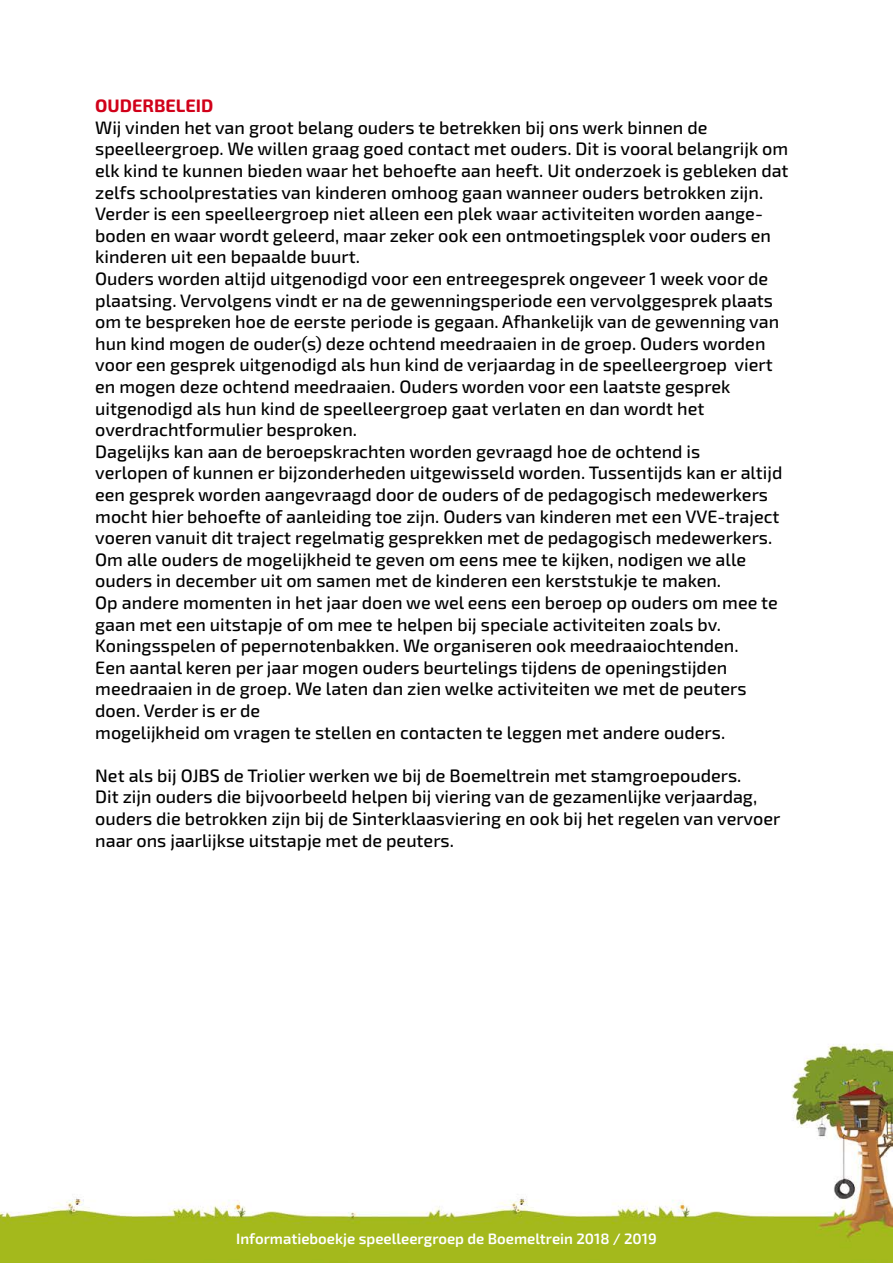
<style>
.page{position:relative;width:893px;height:1263px;background:#fff}
.page>*{position:absolute;margin:0;border:0;box-sizing:border-box;transform-origin:0 0}
.t1{font:500 18px/21.6px "Exo 2";color:#000}
.t2{font:700 18px "Exo 2";color:#d10019}
.t3{font:600 15px "Exo 2";color:#fff}
</style>
<div class="page">
<img style="left:0;top:1044px;width:893px;height:219px">
<p class="t2" style="left:95px;top:92px;width:120px">OUDERBELEID</p>
<p class="t1" style="left:95px;top:116px;width:695px">Wij vinden het van groot belang ouders te betrekken bij ons werk binnen de speelleergroep. We willen graag goed contact met ouders. Dit is vooral belangrijk om elk kind te kunnen bieden waar het behoefte aan heeft. Uit onderzoek is gebleken dat zelfs schoolprestaties van kinderen omhoog gaan wanneer ouders betrokken zijn.<br>Verder is een speelleergroep niet alleen een plek waar activiteiten worden aange&shy;boden en waar wordt geleerd, maar zeker ook een ontmoetingsplek voor ouders en kinderen uit een bepaalde buurt.<br>Ouders worden altijd uitgenodigd voor een entreegesprek ongeveer 1 week voor de plaatsing. Vervolgens vindt er na de gewenningsperiode een vervolggesprek plaats om te bespreken hoe de eerste periode is gegaan. Afhankelijk van de gewenning van hun kind mogen de ouder(s) deze ochtend meedraaien in de groep. Ouders worden voor een gesprek uitgenodigd als hun kind de verjaardag in de speelleergroep viert en mogen deze ochtend meedraaien. Ouders worden voor een laatste gesprek uitgenodigd als hun kind de speelleergroep gaat verlaten en dan wordt het overdrachtformulier besproken.<br>Dagelijks kan aan de beroepskrachten worden gevraagd hoe de ochtend is<br>verlopen of kunnen er bijzonderheden uitgewisseld worden. Tussentijds kan er altijd een gesprek worden aangevraagd door de ouders of de pedagogisch medewerkers mocht hier behoefte of aanleiding toe zijn. Ouders van kinderen met een VVE-traject voeren vanuit dit traject regelmatig gesprekken met de pedagogisch medewerkers.<br>Om alle ouders de mogelijkheid te geven om eens mee te kijken, nodigen we alle ouders in december uit om samen met de kinderen een kerststukje te maken.<br>Op andere momenten in het jaar doen we wel eens een beroep op ouders om mee te gaan met een uitstapje of om mee te helpen bij speciale activiteiten zoals bv.<br>Koningsspelen of pepernotenbakken. We organiseren ook meedraaiochtenden.<br>Een aantal keren per jaar mogen ouders beurtelings tijdens de openingstijden meedraaien in de groep. We laten dan zien welke activiteiten we met de peuters doen. Verder is er de<br>mogelijkheid om vragen te stellen en contacten te leggen met andere ouders.</p>
<p class="t1" style="left:95px;top:764px;width:687px">Net als bij OJBS de Triolier werken we bij de Boemeltrein met stamgroepouders.<br>Dit zijn ouders die bijvoorbeeld helpen bij viering van de gezamenlijke verjaardag, ouders die betrokken zijn bij de Sinterklaasviering en ook bij het regelen van vervoer naar ons jaarlijkse uitstapje met de peuters.</p>
<p class="t3" style="left:236px;top:1228px;width:422px">Informatieboekje speelleergroep de Boemeltrein 2018 / 2019</p>
</div>
